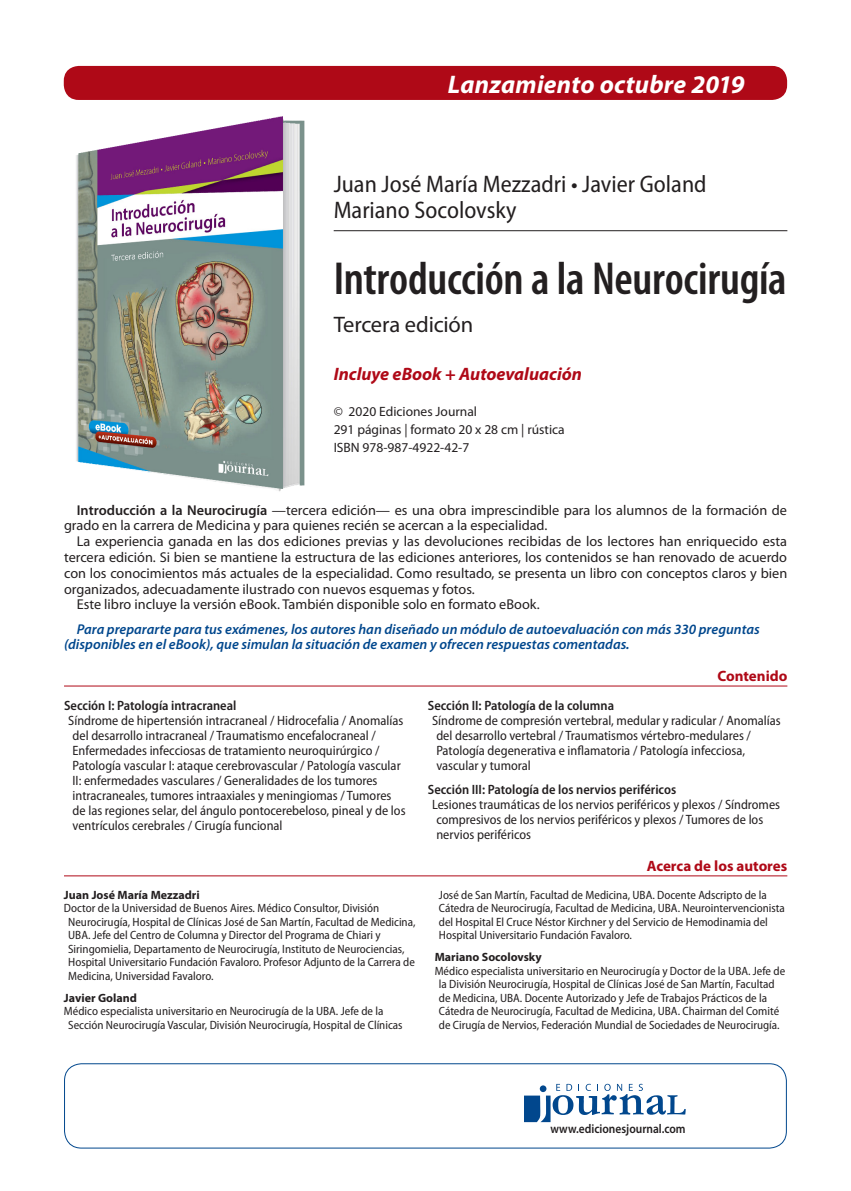
<style>
.page{position:relative;width:851px;height:1191px;background:#fff}
.page>*{position:absolute;margin:0;border:0;box-sizing:border-box;transform-origin:0 0}
.libro_tit{font:600 condensed 46.5px "Myriad Pro";letter-spacing:-.005em;color:#231f20}
.lanzamiento{font:italic 700 25.5px "Myriad Pro";letter-spacing:.005em;color:#fff}
.libro_autor{font:semi-condensed 24px/25.5px "Myriad Pro";color:#231f20}
.libro_ed_Nro{font:22.5px "Myriad Pro";letter-spacing:-.01em;color:#231f20}
.eBook_Autoevaluacion{font:italic 700 18px "Myriad Pro";color:#af0917}
.tit1{font:700 15px "Myriad Pro";color:#af0917}
.texto{font:14.25px/15.8px "Myriad Pro";color:#231f20}
.texto_destac{font:italic 600 14.25px/15.8px "Myriad Pro";color:#01478d}
.indice{font:semi-condensed 13.5px/15px "Myriad Pro";color:#231f20}
.indice_Seccion{font:600 semi-condensed 13.5px "Myriad Pro";color:#231f20}
.libro_datos{font:13.5px "Myriad Pro";color:#231f20}
.www{font:600 12.75px "Myriad Pro";color:#231f20;scale:.9 1}
.autor_cv{font:semi-condensed 12px/13.5px "Myriad Pro";color:#231f20}
.autor{font:700 12px "Myriad Pro";color:#231f20}
.s1{font-weight:600}
</style>
<div class="page">
<hr style="left:333px;top:230px;width:454px;height:1px;background:#231f20">
<img style="left:76px;top:116px;width:277px;height:376px">
<hr style="left:64px;top:685px;width:723px;height:1px;background:#af0917">
<hr style="left:64px;top:875px;width:723px;height:1px;background:#af0917">
<div style="left:64px;top:1063px;width:722px;height:85px;border:1px solid #01478d;border-radius:17px"></div>
<svg style="left:524px;top:1083px;width:161px;height:39px"></svg>
<div style="left:539px;top:1085px;width:7px;height:7px;background:#01478d;border-radius:50%"></div>
<div style="left:64px;top:66px;width:723px;height:34px;background:#af0917;border-radius:15px"></div>
<p class="lanzamiento" style="left:447px;top:70px;width:298px">Lanzamiento octubre 2019</p>
<p class="libro_autor" style="left:333px;top:172px;width:374px">Juan José María Mezzadri • Javier Goland<br>Mariano Socolovsky</p>
<p class="libro_tit" style="left:333px;top:253px;width:454px">Introducción a la Neurocirugía</p>
<p class="libro_ed_Nro" style="left:333px;top:312px;width:141px">Tercera edición</p>
<p class="eBook_Autoevaluacion" style="left:333px;top:364px;width:250px">Incluye eBook + Autoevaluación</p>
<p class="libro_datos" style="left:333px;top:404px;width:145px">© 2020 Ediciones Journal</p>
<p class="libro_datos" style="left:333px;top:422px;width:232px">291 páginas | formato 20 x 28 cm | rústica</p>
<p class="libro_datos" style="left:333px;top:440px;width:137px">ISBN 978-987-4922-42-7</p>
<p class="texto" style="left:64px;top:502px;width:724px;text-indent:13px"><span class="s1">Introducción a la Neurocirugía</span> —tercera edición— es una obra imprescindible para los alumnos de la formación de grado en la carrera de Medicina y para quienes recién se acercan a la especialidad.</p>
<p class="texto" style="left:64px;top:534px;width:724px;text-align:justify;text-indent:13px">La experiencia ganada en las dos ediciones previas y las devoluciones recibidas de los lectores han enriquecido esta tercera edición. Si bien se mantiene la estructura de las ediciones anteriores, los contenidos se han renovado de acuerdo con los conocimientos más actuales de la especialidad. Como resultado, se presenta un libro con conceptos claros y bien organizados, adecuadamente ilustrado con nuevos esquemas y fotos.</p>
<p class="texto" style="left:77px;top:597px;width:464px">Este libro incluye la versión eBook. También disponible solo en formato eBook.</p>
<p class="texto_destac" style="left:64px;top:621px;width:697px;text-indent:13px">Para prepararte para tus exámenes, los autores han diseñado un módulo de autoevaluación con más 330 preguntas (disponibles en el eBook), que simulan la situación de examen y ofrecen respuestas comentadas.</p>
<p class="indice_Seccion" style="left:64px;top:698px;width:174px">Sección I: Patología intracraneal</p>
<p class="indice" style="left:73px;top:713px;width:334px;text-indent:-4px">Síndrome de hipertensión intracraneal / Hidrocefalia / Anomalías del desarrollo intracraneal / Traumatismo encefalocraneal / Enfermedades infecciosas de tratamiento neuroquirúrgico / Patología vascular I: ataque cerebrovascular / Patología vascular II: enfermedades vasculares / Generalidades de los tumores intracraneales, tumores intraaxiales y meningiomas / Tumores de las regiones selar, del ángulo pontocerebeloso, pineal y de los ventrículos cerebrales / Cirugía funcional</p>
<p class="autor" style="left:64px;top:888px;width:137px">Juan José María Mezzadri</p>
<p class="autor_cv" style="left:68px;top:901px;width:349px;text-indent:-4px">Doctor de la Universidad de Buenos Aires. Médico Consultor, División Neurocirugía, Hospital de Clínicas José de San Martín, Facultad de Medicina, UBA. Jefe del Centro de Columna y Director del Programa de Chiari y Siringomielia, Departamento de Neurocirugía, Instituto de Neurociencias, Hospital Universitario Fundación Favaloro. Profesor Adjunto de la Carrera de Medicina, Universidad Favaloro.</p>
<p class="autor" style="left:64px;top:991px;width:75px">Javier Goland</p>
<p class="autor_cv" style="left:68px;top:1004px;width:336px;text-indent:-4px">Médico especialista universitario en Neurocirugía de la UBA. Jefe de la<br>Sección Neurocirugía Vascular, División Neurocirugía, Hospital de Clínicas</p>
<p class="tit1" style="left:717px;top:668px;width:71px">Contenido</p>
<p class="indice_Seccion" style="left:428px;top:698px;width:188px">Sección II: Patología de la columna</p>
<p class="indice" style="left:436px;top:713px;width:346px;text-indent:-4px">Síndrome de compresión vertebral, medular y radicular / Anomalías del desarrollo vertebral / Traumatismos vértebro-medulares / Patología degenerativa e inflamatoria / Patología infecciosa, vascular y tumoral</p>
<p class="indice_Seccion" style="left:428px;top:781px;width:250px">Sección III: Patología de los nervios periféricos</p>
<p class="indice" style="left:436px;top:797px;width:345px;text-indent:-4px">Lesiones traumáticas de los nervios periféricos y plexos / Síndromes compresivos de los nervios periféricos y plexos / Tumores de los nervios periféricos</p>
<p class="tit1" style="left:646px;top:857px;width:142px">Acerca de los autores</p>
<p class="autor_cv" style="left:439px;top:888px;width:347px">José de San Martín, Facultad de Medicina, UBA. Docente Adscripto de la Cátedra de Neurocirugía, Facultad de Medicina, UBA. Neurointervencionista del Hospital El Cruce Néstor Kirchner y del Servicio de Hemodinamia del Hospital Universitario Fundación Favaloro.</p>
<p class="autor" style="left:434px;top:950px;width:109px">Mariano Socolovsky</p>
<p class="autor_cv" style="left:439px;top:964px;width:348px;text-indent:-4px">Médico especialista universitario en Neurocirugía y Doctor de la UBA. Jefe de la División Neurocirugía, Hospital de Clínicas José de San Martín, Facultad de Medicina, UBA. Docente Autorizado y Jefe de Trabajos Prácticos de la Cátedra de Neurocirugía, Facultad de Medicina, UBA. Chairman del Comité de Cirugía de Nervios, Federación Mundial de Sociedades de Neurocirugía.</p>
<p class="www" style="left:550px;top:1121px;width:152px">www.edicionesjournal.com</p>
</div>
